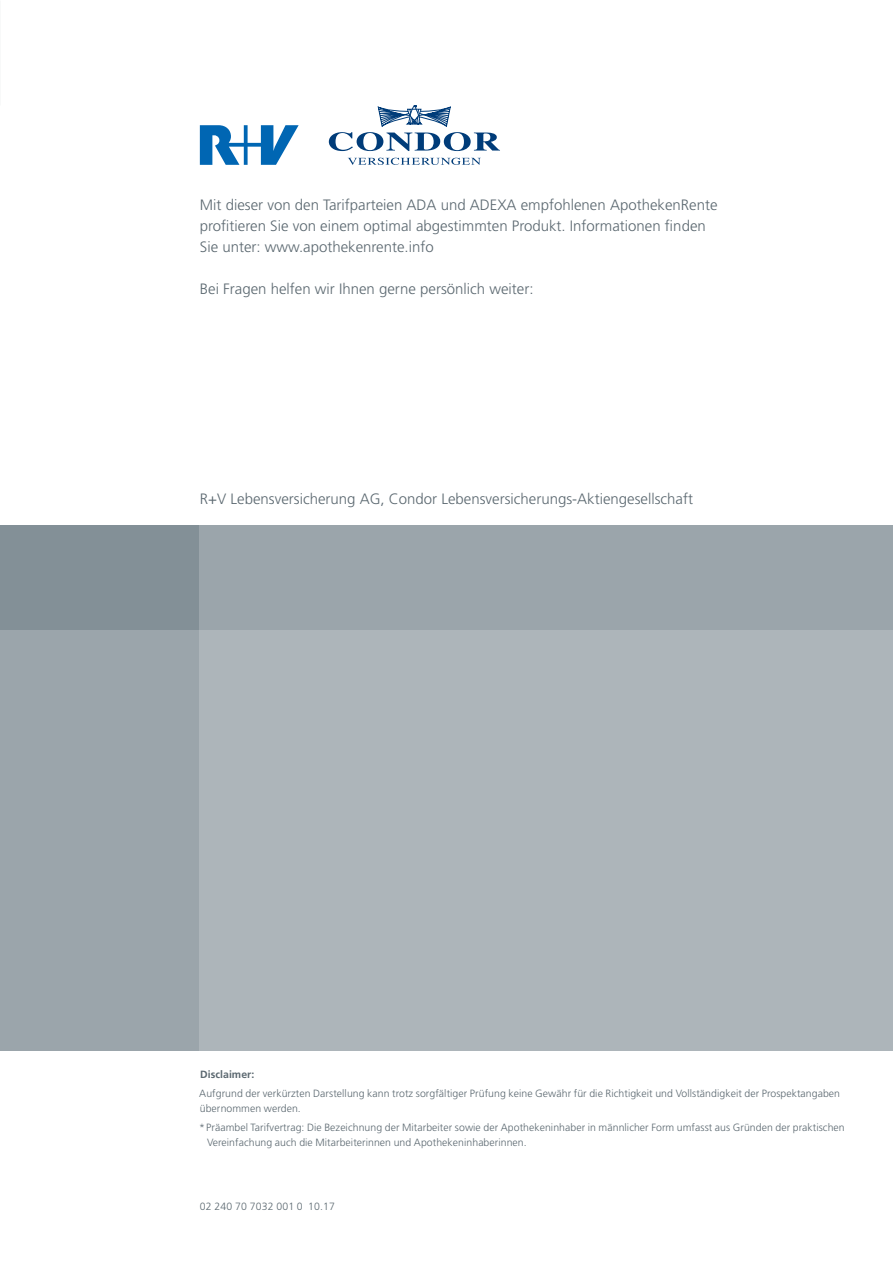
<style>
.page{position:relative;width:893px;height:1263px;background:#fff}
.page>*{position:absolute;margin:0;border:0;box-sizing:border-box;transform-origin:0 0}
.t1{font:300 15px/21px "Frutiger LT";color:#5b6870}
.t2{font:300 10.5px/15px "Frutiger LT";letter-spacing:.005em;color:#5b6870}
.t3{font:700 10.5px "Frutiger LT";letter-spacing:.005em;color:#5b6870}
</style>
<div class="page">
<div style="left:0;top:525px;width:893px;height:525px;background:#839097"></div>
<div style="left:200px;top:525px;width:693px;height:525px;background:#9ba5ab"></div>
<div style="left:0;top:630px;width:893px;height:420px;background:linear-gradient(to right,#a0a9af,#b2babe)"></div>
<hr style="left:0;top:0;width:1px;height:53px;background:#839097">
<svg style="left:200px;top:125px;width:99px;height:40px"></svg>
<svg style="left:348px;top:158px;width:133px;height:7px"></svg>
<svg style="left:329px;top:105px;width:171px;height:46px"></svg>
<hr style="left:892px;top:945px;width:1px;height:318px;background:#e6e7e8">
<h1 class="t1" style="left:200px;top:195px;width:519px">Mit dieser von den Tarifparteien ADA und ADEXA empfohlenen ApothekenRente profitieren Sie von einem optimal abgestimmten Produkt. Informationen finden<br>Sie unter: www.apothekenrente.info</h1>
<h1 class="t1" style="left:200px;top:279px;width:335px">Bei Fragen helfen wir Ihnen gerne persönlich weiter:</h1>
<h1 class="t1" style="left:200px;top:489px;width:495px">R+V Lebensversicherung AG, Condor Lebensversicherungs-Aktiengesellschaft</h1>
<p class="t3" style="left:200px;top:1068px;width:56px">Disclaimer:</p>
<p class="t2" style="left:199px;top:1086px;width:642px">Aufgrund der verkürzten Darstellung kann trotz sorgfältiger Prüfung keine Gewähr für die Richtigkeit und Vollständigkeit der Prospektangaben übernommen werden.</p>
<p class="t2" style="left:207px;top:1120px;width:639px;text-indent:-8px">*Präambel Tarifvertrag: Die Bezeichnung der Mitarbeiter sowie der Apothekeninhaber in männlicher Form umfasst aus Gründen der praktischen<br>Vereinfachung auch die Mitarbeiterinnen und Apothekeninhaberinnen.</p>
<p class="t2" style="left:200px;top:1199px;width:137px">02 240 70 7032 001 0 10.17</p>
</div>
